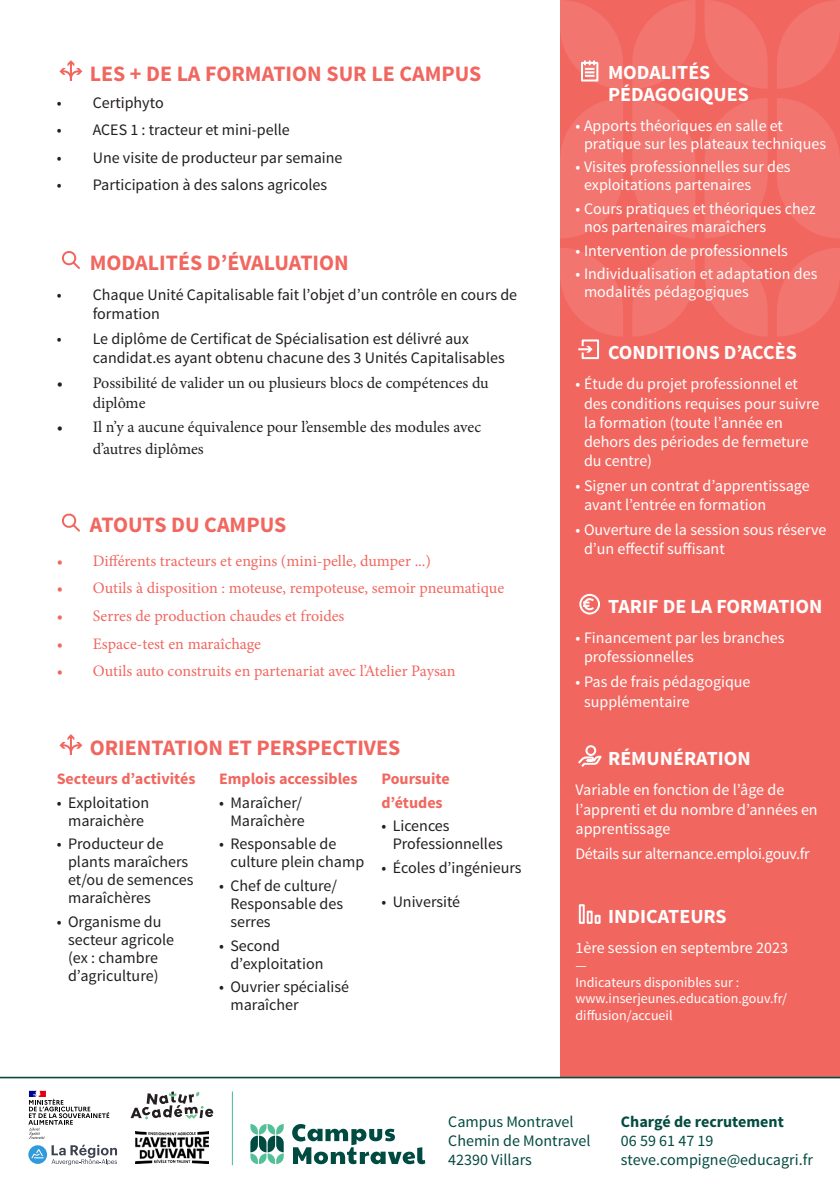
<style>
.page{position:relative;width:840px;height:1191px;background:#fff}
.page>*{position:absolute;margin:0;border:0;box-sizing:border-box;transform-origin:0 0}
.Titre{font:700 22px "Source Sans Pro";color:#f16760}
.t1{font:700 20px/22px "Source Sans Pro";color:#fff}
.t2{font:16px/19.2px "Source Sans Pro";color:#fff}
.t3{font:16px/18px "Source Sans Pro";color:#231f20}
.t4{font:16px "Minion Pro";color:#f16760}
.t5{font:16px/19.2px "Minion Pro";color:#231f20}
.t6{font:16px/19.2px "Source Sans Pro";color:#044b41}
.t7{font:700 16px "Source Sans Pro";color:#f16760}
.t8{font:16px "Source Sans Pro";letter-spacing:-.02em;color:#fff}
.t9{font:700 16px "Source Sans Pro";color:#044b41}
.t10{font:14px/16.8px "Source Sans Pro";color:#fff}
</style>
<div class="page">
<div style="left:559px;top:0;width:280px;height:1077px;background:#f16760"></div>
<svg style="left:59px;top:60px;width:23px;height:21px"></svg>
<svg style="left:62px;top:251px;width:18px;height:18px"></svg>
<svg style="left:62px;top:513px;width:18px;height:19px"></svg>
<svg style="left:59px;top:734px;width:23px;height:21px"></svg>
<svg style="left:582px;top:598px;width:13px;height:13px"></svg>
<div style="left:579px;top:594px;width:20px;height:20px;border:2px solid #fff;border-radius:50%"></div>
<div style="left:585px;top:745px;width:11px;height:11px;border:2px solid #fff;border-radius:50%"></div>
<svg style="left:578px;top:754px;width:24px;height:13px"></svg>
<div style="left:578px;top:904px;width:6px;height:19px;border:2px solid #fff"></div>
<div style="left:586px;top:910px;width:6px;height:13px;border:2px solid #fff"></div>
<div style="left:594px;top:914px;width:6px;height:9px;border:2px solid #fff"></div>
<img style="left:135px;top:1131px;width:73px;height:32px">
<svg style="left:28px;top:1090px;width:89px;height:75px"></svg>
<svg style="left:130px;top:1091px;width:83px;height:28px"></svg>
<svg style="left:250px;top:1124px;width:33px;height:40px"></svg>
<svg style="left:292px;top:1124px;width:133px;height:40px"></svg>
<hr style="left:232px;top:1091px;width:1px;height:74px;background:#54c098">
<hr style="left:0;top:1076px;width:839px;height:2px;background:#044b41">
<svg style="left:633px;top:0;width:62px;height:89px"></svg>
<svg style="left:559px;top:0;width:63px;height:89px"></svg>
<svg style="left:777px;top:0;width:62px;height:89px"></svg>
<svg style="left:705px;top:0;width:62px;height:89px"></svg>
<svg style="left:633px;top:248px;width:62px;height:88px"></svg>
<svg style="left:559px;top:248px;width:63px;height:112px"></svg>
<svg style="left:777px;top:248px;width:62px;height:88px"></svg>
<svg style="left:705px;top:248px;width:62px;height:88px"></svg>
<svg style="left:705px;top:98px;width:62px;height:140px"></svg>
<svg style="left:777px;top:98px;width:62px;height:140px"></svg>
<svg style="left:559px;top:98px;width:63px;height:140px"></svg>
<svg style="left:633px;top:98px;width:62px;height:140px"></svg>
<p class="Titre" style="left:90px;top:59px;width:393px">LES + DE LA FORMATION SUR LE CAMPUS</p>
<p class="t3" style="left:57px;top:94px;width:108px">• Certiphyto</p>
<p class="t3" style="left:57px;top:121px;width:234px">• ACES 1 : tracteur et mini-pelle</p>
<p class="t3" style="left:57px;top:148px;width:287px">• Une visite de producteur par semaine</p>
<p class="t3" style="left:57px;top:176px;width:272px">• Participation à des salons agricoles</p>
<p class="Titre" style="left:90px;top:248px;width:260px">MODALITÉS D’ÉVALUATION</p>
<p class="t3" style="left:93px;top:285px;width:425px;line-height:19.2px;text-indent:-36px">• Chaque Unité Capitalisable fait l’objet d’un contrôle en cours de formation</p>
<p class="t3" style="left:93px;top:330px;width:413px;line-height:19.2px;text-indent:-36px">• Le diplôme de Certificat de Spécialisation est délivré aux candidat.es ayant obtenu chacune des 3 Unités Capitalisables</p>
<p class="t5" style="left:93px;top:374px;width:397px;text-indent:-36px">• Possibilité de valider un ou plusieurs blocs de compétences du diplôme</p>
<p class="t5" style="left:93px;top:416px;width:389px;line-height:21.6px;text-indent:-36px">• Il n’y a aucune équivalence pour l’ensemble des modules avec d’autres diplômes</p>
<p class="Titre" style="left:90px;top:511px;width:198px">ATOUTS DU CAMPUS</p>
<p class="t4" style="left:57px;top:550px;width:375px">• Différents tracteurs et engins (mini-pelle, dumper ...)</p>
<p class="t4" style="left:57px;top:577px;width:448px">• Outils à disposition : moteuse, rempoteuse, semoir pneumatique</p>
<p class="t4" style="left:57px;top:605px;width:289px">• Serres de production chaudes et froides</p>
<p class="t4" style="left:57px;top:633px;width:206px">• Espace-test en maraîchage</p>
<p class="t4" style="left:57px;top:660px;width:400px">• Outils auto construits en partenariat avec l’Atelier Paysan</p>
<p class="Titre" style="left:90px;top:733px;width:312px">ORIENTATION ET PERSPECTIVES</p>
<p class="t7" style="left:57px;top:768px;width:140px">Secteurs d’activités</p>
<p class="t3" style="left:57px;top:793px;width:94px;text-align:center">• Exploitation maraichère</p>
<p class="t3" style="left:68px;top:835px;width:127px;text-indent:-11px">• Producteur de plants maraîchers et/ou de semences maraîchères</p>
<p class="t3" style="left:68px;top:913px;width:107px;text-indent:-11px">• Organisme du secteur agricole (ex : chambre d’agriculture)</p>
<p class="t7" style="left:219px;top:768px;width:140px">Emplois accessibles</p>
<p class="t3" style="left:219px;top:793px;width:87px;text-align:right">• Maraîcher/<br>Maraîchère</p>
<p class="t3" style="left:230px;top:835px;width:135px;text-indent:-11px">• Responsable de culture plein champ</p>
<p class="t3" style="left:230px;top:877px;width:114px;text-indent:-11px">• Chef de culture/<br>Responsable des serres</p>
<p class="t3" style="left:230px;top:936px;width:94px;text-indent:-11px">• Second d’exploitation</p>
<p class="t3" style="left:230px;top:978px;width:120px;text-indent:-11px">• Ouvrier spécialisé maraîcher</p>
<p class="t7" style="left:381px;top:768px;width:70px">Poursuite</p>
<p class="t7" style="left:381px;top:792px;width:63px">d’études</p>
<p class="t3" style="left:392px;top:817px;width:111px;text-indent:-11px">• Licences<br>Professionnelles</p>
<p class="t3" style="left:381px;top:859px;width:142px">• Écoles d’ingénieurs</p>
<p class="t3" style="left:381px;top:893px;width:80px">• Université</p>
<p class="t1" style="left:607px;top:62px;width:142px">MODALITÉS<br>PÉDAGOGIQUES</p>
<p class="t2" style="left:583px;top:117px;width:243px;line-height:18px;text-indent:-9px">• Apports théoriques en salle et pratique sur les plateaux techniques</p>
<p class="t2" style="left:583px;top:158px;width:208px;line-height:18px;text-indent:-9px">• Visites professionnelles sur des exploitations partenaires</p>
<p class="t2" style="left:583px;top:200px;width:233px;line-height:18px;text-indent:-9px">• Cours pratiques et théoriques chez nos partenaires maraîchers</p>
<p class="t2" style="left:575px;top:241px;width:214px">• Intervention de professionnels</p>
<p class="t2" style="left:583px;top:265px;width:235px;line-height:18px;text-indent:-9px">• Individualisation et adaptation des modalités pédagogiques</p>
<p class="t1" style="left:607px;top:342px;width:190px">CONDITIONS D’ACCÈS</p>
<p class="t2" style="left:583px;top:375px;width:237px;text-indent:-9px">• Étude du projet professionnel et des conditions requises pour suivre la formation (toute l’année en dehors des périodes de fermeture du centre)</p>
<p class="t2" style="left:583px;top:476px;width:227px;text-indent:-9px">• Signer un contrat d’apprentissage avant l’entrée en formation</p>
<p class="t2" style="left:583px;top:520px;width:244px;text-indent:-9px">• Ouverture de la session sous réserve d’un effectif suffisant</p>
<p class="t1" style="left:607px;top:596px;width:216px">TARIF DE LA FORMATION</p>
<p class="t2" style="left:583px;top:628px;width:202px;text-indent:-9px">• Financement par les branches professionnelles</p>
<p class="t2" style="left:583px;top:672px;width:168px;text-indent:-9px">• Pas de frais pédagogique supplémentaire</p>
<p class="t1" style="left:607px;top:748px;width:144px">RÉMUNÉRATION</p>
<p class="t2" style="left:575px;top:780px;width:243px">Variable en fonction de l’âge de l’apprenti et du nombre d’années en apprentissage</p>
<p class="t8" style="left:575px;top:843px;width:235px">Détails sur alternance.emploi.gouv.fr</p>
<p class="t1" style="left:607px;top:905px;width:120px">INDICATEURS</p>
<p class="t2" style="left:575px;top:938px;width:214px">1ère session en septembre 2023</p>
<p class="t10" style="left:575px;top:957px;width:213px">—<br>Indicateurs disponibles sur : www.inserjeunes.education.gouv.fr/ diffusion/accueil</p>
<p class="t6" style="left:448px;top:1112px;width:144px">Campus Montravel<br>Chemin de Montravel<br>42390 Villars</p>
<p class="t9" style="left:620px;top:1111px;width:164px">Chargé de recrutement</p>
<p class="t6" style="left:620px;top:1131px;width:193px">06 59 61 47 19 steve.compigne@educagri.fr</p>
</div>
